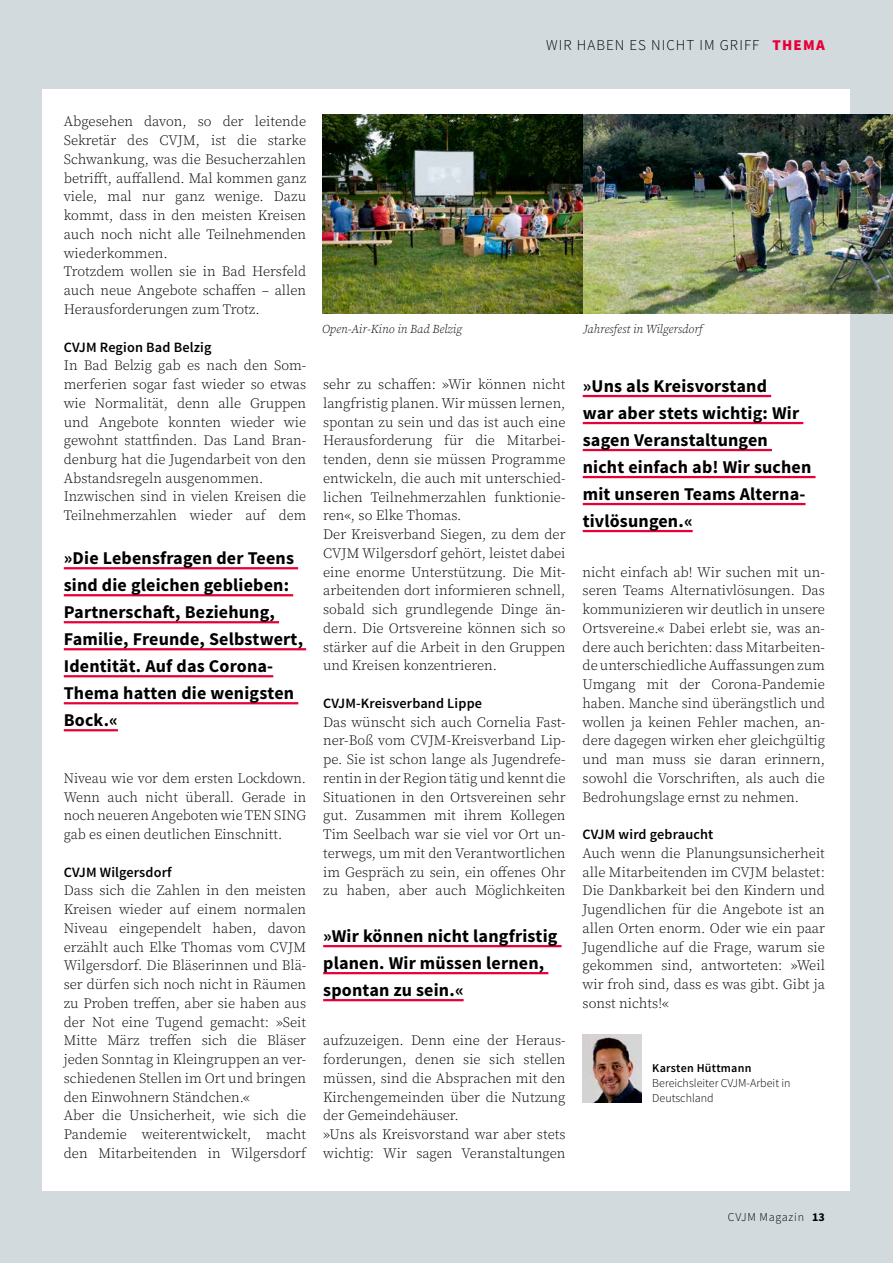
<style>
.page{position:relative;width:893px;height:1263px;background:#d3dadd}
.page>*{position:absolute;margin:0;border:0;box-sizing:border-box;transform-origin:0 0}
.t1{font:700 18px/27px "Source Sans Pro";letter-spacing:.01em;color:#000}
.t2{font:300 15px "Source Sans Pro";letter-spacing:.07em;color:#000}
.t3{font:300 14.25px/18.8px "Source Serif Pro";color:#000}
.t4{font:600 14.25px "Source Sans Pro";letter-spacing:.01em;color:#000}
.t5{font:italic 300 12px "Source Serif Pro";color:#000}
.t6{font:300 12px/15px "Source Sans Pro";color:#000}
.t7{font:600 12px "Source Sans Pro";letter-spacing:.02em;color:#000}
.t8{font:300 12px "Source Sans Pro";letter-spacing:.06em;color:#000}
.s1{font-weight:900;color:#e70038}
.s2{font-weight:700}
</style>
<div class="page">
<div style="left:43px;top:89px;width:807px;height:1102px;background:#fff"></div>
<img style="left:583px;top:1035px;width:59px;height:67px">
<img style="left:322px;top:115px;width:571px;height:199px">
<hr style="left:64px;top:567px;width:234px;height:2px;background:#e70038">
<hr style="left:64px;top:594px;width:229px;height:2px;background:#e70038">
<hr style="left:64px;top:621px;width:215px;height:2px;background:#e70038">
<hr style="left:64px;top:648px;width:242px;height:2px;background:#e70038">
<hr style="left:64px;top:675px;width:209px;height:2px;background:#e70038">
<hr style="left:64px;top:702px;width:234px;height:2px;background:#e70038">
<hr style="left:64px;top:729px;width:54px;height:2px;background:#e70038">
<hr style="left:583px;top:395px;width:188px;height:2px;background:#e70038">
<hr style="left:583px;top:422px;width:220px;height:2px;background:#e70038">
<hr style="left:583px;top:449px;width:189px;height:2px;background:#e70038">
<hr style="left:583px;top:476px;width:232px;height:2px;background:#e70038">
<hr style="left:583px;top:503px;width:222px;height:2px;background:#e70038">
<hr style="left:583px;top:530px;width:110px;height:2px;background:#e70038">
<hr style="left:323px;top:945px;width:239px;height:2px;background:#e70038">
<hr style="left:323px;top:972px;width:225px;height:2px;background:#e70038">
<hr style="left:323px;top:999px;width:141px;height:2px;background:#e70038">
<p class="t2" style="left:546px;top:35px;width:280px">WIR HABEN ES NICHT IM GRIFF <span class="s1">THEMA</span></p>
<p class="t3" style="left:64px;top:112px;width:244px">Abgesehen davon, so der leitende<br>Sekretär des CVJM, ist die starke<br>Schwankung, was die Besucherzahlen betrifft, auffallend. Mal kommen ganz viele, mal nur ganz wenige. Dazu kommt, dass in den meisten Kreisen auch noch nicht alle Teilnehmenden wiederkommen.<br>Trotzdem wollen sie in Bad Hersfeld auch neue Angebote schaffen – allen<br>Herausforderungen zum Trotz.</p>
<p class="t4" style="left:64px;top:338px;width:149px">CVJM Region Bad Belzig</p>
<p class="t3" style="left:64px;top:356px;width:244px">In Bad Belzig gab es nach den Som&shy;merferien sogar fast wieder so etwas wie Normalität, denn alle Gruppen und Angebote konnten wieder wie gewohnt stattfinden. Das Land Bran&shy;denburg hat die Jugendarbeit von den Abstandsregeln ausgenommen.<br>Inzwischen sind in vielen Kreisen die Teilnehmerzahlen wieder auf dem</p>
<p class="t1" style="left:64px;top:545px;width:241px">»Die Lebensfragen der Teens sind die gleichen geblieben:<br>Partnerschaft, Beziehung,<br>Familie, Freunde, Selbstwert,<br>Identität. Auf das Corona-<br>Thema hatten die wenigsten<br>Bock.«</p>
<p class="t3" style="left:64px;top:769px;width:244px;text-align:justify">Niveau wie vor dem ersten Lockdown.<br>Wenn auch nicht überall. Gerade in noch neueren Angeboten wie TEN SING gab es einen deutlichen Einschnitt.</p>
<p class="t4" style="left:64px;top:863px;width:109px">CVJM Wilgersdorf</p>
<p class="t3" style="left:64px;top:881px;width:244px">Dass sich die Zahlen in den meisten Kreisen wieder auf einem normalen Niveau eingependelt haben, davon erzählt auch Elke Thomas vom CVJM Wilgersdorf. Die Bläserinnen und Blä&shy;ser dürfen sich noch nicht in Räumen zu Proben treffen, aber sie haben aus der Not eine Tugend gemacht: »Seit Mitte März treffen sich die Bläser jeden Sonntag in Kleingruppen an ver&shy;schiedenen Stellen im Ort und bringen den Einwohnern Ständchen.«<br>Aber die Unsicherheit, wie sich die Pandemie weiterentwickelt, macht den Mitarbeitenden in Wilgersdorf</p>
<p class="t5" style="left:322px;top:322px;width:141px">Open-Air-Kino in Bad Belzig</p>
<p class="t5" style="left:583px;top:322px;width:121px">Jahresfest in Wilgersdorf</p>
<p class="t3" style="left:323px;top:375px;width:244px">sehr zu schaffen: »Wir können nicht langfristig planen. Wir müssen lernen, spontan zu sein und das ist auch eine Herausforderung für die Mitarbei&shy;tenden, denn sie müssen Programme entwickeln, die auch mit unterschied&shy;lichen Teilnehmerzahlen funktionie&shy;ren«, so Elke Thomas.<br>Der Kreisverband Siegen, zu dem der CVJM Wilgersdorf gehört, leistet dabei eine enorme Unterstützung. Die Mit&shy;arbeitenden dort informieren schnell, sobald sich grundlegende Dinge än&shy;dern. Die Ortsvereine können sich so stärker auf die Arbeit in den Gruppen und Kreisen konzentrieren.</p>
<p class="t4" style="left:323px;top:694px;width:160px">CVJM-Kreisverband Lippe</p>
<p class="t3" style="left:323px;top:713px;width:244px;text-align:justify">Das wünscht sich auch Cornelia Fast&shy;ner-Boß vom CVJM-Kreisverband Lip&shy;pe. Sie ist schon lange als Jugendrefe&shy;rentin in der Region tätig und kennt die Situationen in den Ortsvereinen sehr gut. Zusammen mit ihrem Kollegen Tim Seelbach war sie viel vor Ort un&shy;terwegs, um mit den Verantwortlichen im Gespräch zu sein, ein offenes Ohr zu haben, aber auch Möglichkeiten</p>
<p class="t1" style="left:323px;top:923px;width:236px">»Wir können nicht langfristig planen. Wir müssen lernen, spontan zu sein.«</p>
<p class="t3" style="left:323px;top:1031px;width:244px">aufzuzeigen. Denn eine der Heraus&shy;forderungen, denen sie sich stellen müssen, sind die Absprachen mit den Kirchengemeinden über die Nutzung der Gemeindehäuser.<br>»Uns als Kreisvorstand war aber stets wichtig: Wir sagen Veranstaltungen</p>
<p class="t1" style="left:583px;top:373px;width:230px">»Uns als Kreisvorstand<br>war aber stets wichtig: Wir sagen Veranstaltungen nicht einfach ab! Wir suchen mit unseren Teams Alterna&shy;tivlösungen.«</p>
<p class="t3" style="left:583px;top:562px;width:244px;text-align:justify">nicht einfach ab! Wir suchen mit un&shy;seren Teams Alternativlösungen. Das kommunizieren wir deutlich in unsere Ortsvereine.« Dabei erlebt sie, was an&shy;dere auch berichten: dass Mitarbeiten&shy;de unterschiedliche Auffassungen zum Umgang mit der Corona-Pandemie haben. Manche sind überängstlich und wollen ja keinen Fehler machen, an&shy;dere dagegen wirken eher gleichgültig und man muss sie daran erinnern, sowohl die Vorschriften, als auch die Bedrohungslage ernst zu nehmen.</p>
<p class="t4" style="left:583px;top:825px;width:132px">CVJM wird gebraucht</p>
<p class="t3" style="left:583px;top:844px;width:244px;text-align:justify">Auch wenn die Planungsunsicherheit alle Mitarbeitenden im CVJM belastet:<br>Die Dankbarkeit bei den Kindern und Jugendlichen für die Angebote ist an allen Orten enorm. Oder wie ein paar Jugendliche auf die Frage, warum sie gekommen sind, antworteten: »Weil wir froh sind, dass es was gibt. Gibt ja sonst nichts!«</p>
<p class="t7" style="left:652px;top:1060px;width:101px">Karsten Hüttmann</p>
<p class="t6" style="left:652px;top:1075px;width:140px">Bereichsleiter CVJM-Arbeit in<br>Deutschland</p>
<p class="t8" style="left:728px;top:1210px;width:99px">CVJM Magazin <span class="s2">13</span></p>
</div>
